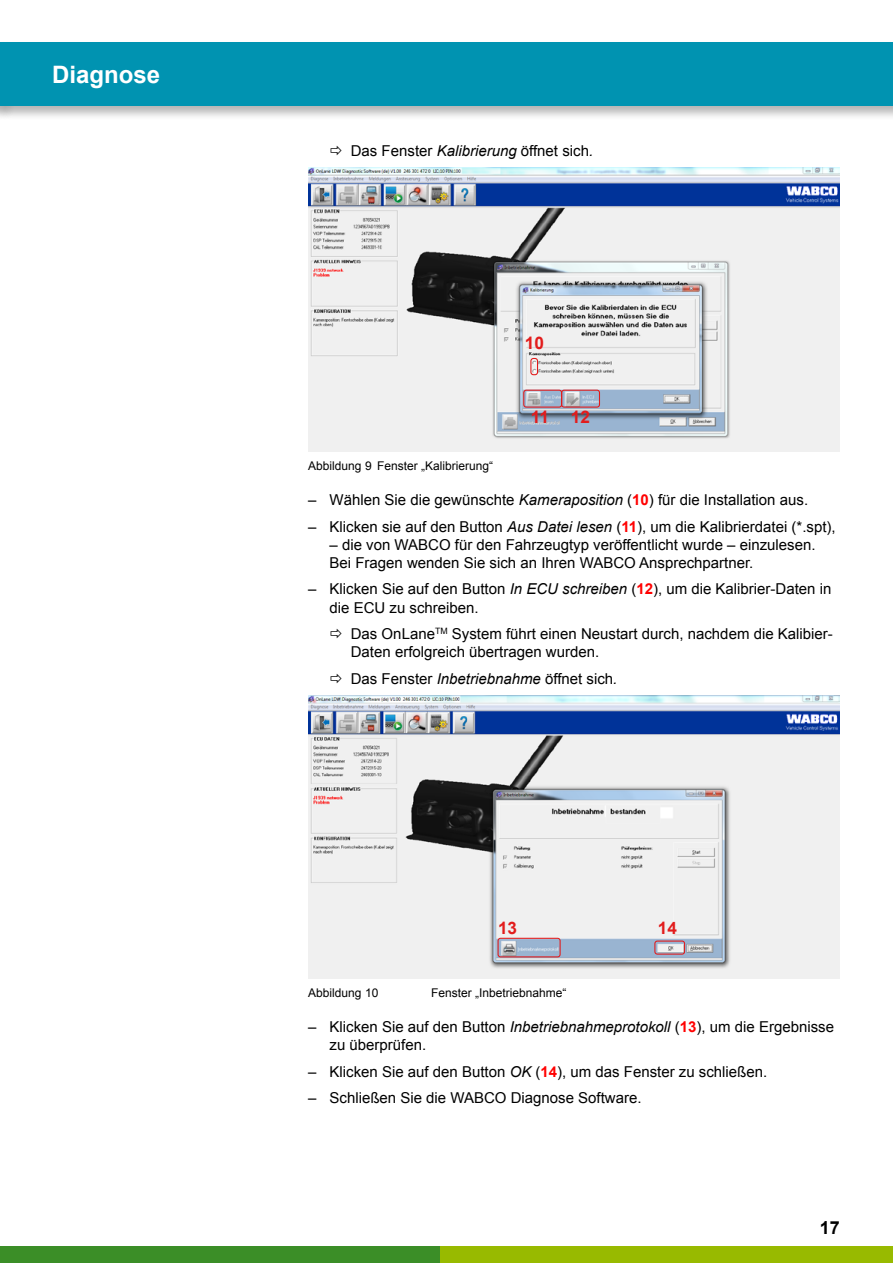
<style>
.page{position:relative;width:893px;height:1263px;background:#fff}
.page>*{position:absolute;margin:0;border:0;box-sizing:border-box;transform-origin:0 0}
.t1{font:700 24px "Arial";color:#fff}
.t2{font:700 18px "Arial";color:#000}
.t3{font:700 17.25px "Arial";color:#e21c1c}
.t4{font:700 17.1px "Arial";color:#e21c1c}
.t5{font:15px/18px "Arial";color:#000}
.t6{font:12px "Arial";color:#000}
.s1{font-style:italic}
.s2{font-weight:700;color:#f00}
</style>
<div class="page">
<div style="left:0;top:1246px;width:440px;height:17px;background:#3b8e27"></div>
<div style="left:440px;top:1246px;width:453px;height:17px;background:#98ba00"></div>
<div style="left:0;top:40px;width:893px;height:81px;background:#000;opacity:.3"></div>
<div style="left:0;top:43px;width:893px;height:63px;background:#0093b1"></div>
<img style="left:308px;top:167px;width:531px;height:285px">
<div style="left:523px;top:390px;width:39px;height:18px;border:1px solid #e21a1a;border-radius:2px"></div>
<div style="left:561px;top:390px;width:39px;height:18px;border:1px solid #e21a1a;border-radius:2px"></div>
<div style="left:530px;top:358px;width:8px;height:17px;border:1px solid #e21a1a;border-radius:2px"></div>
<img style="left:308px;top:695px;width:531px;height:284px">
<div style="left:498px;top:938px;width:63px;height:19px;border:1px solid #e21a1a;border-radius:2px"></div>
<div style="left:654px;top:940px;width:31px;height:15px;border:1px solid #e21a1a;border-radius:2px"></div>
<h1 class="t1" style="left:52px;top:59px;width:110px">Diagnose</h1>
<p class="t5" style="left:351px;top:141px;width:244px">Das Fenster <span class="s1">Kalibrierung</span> öffnet sich<span class="s1">.</span></p>
<p class="t3" style="left:525px;top:331px;width:21px">10</p>
<p class="t3" style="left:531px;top:406px;width:20px">11</p>
<p class="t3" style="left:571px;top:406px;width:21px">12</p>
<p class="t6" style="left:308px;top:458px;width:186px">Abbildung 9 Fenster „Kalibrierung“</p>
<p class="t5" style="left:308px;top:491px;width:501px">– Wählen Sie die gewünschte <span class="s1">Kameraposition</span> (<span class="s2">10</span>) für die Installation aus.</p>
<p class="t5" style="left:308px;top:518px;width:529px">– Klicken sie auf den Button <span class="s1">Aus Datei lesen</span> (<span class="s2">11</span>), um die Kalibrierdatei (*.spt),</p>
<p class="t5" style="left:330px;top:536px;width:488px">– die von WABCO für den Fahrzeugtyp veröffentlicht wurde – einzulesen.<br>Bei Fragen wenden Sie sich an Ihren WABCO Ansprechpartner.</p>
<p class="t5" style="left:330px;top:580px;width:503px;text-indent:-21px">– Klicken Sie auf den Button <span class="s1">In ECU schreiben</span> (<span class="s2">12</span>), um die Kalibrier-Daten in die ECU zu schreiben.</p>
<p class="t5" style="left:351px;top:625px;width:484px">Das OnLane<sup>TM</sup> System führt einen Neustart durch, nachdem die Kalibier-<br>Daten erfolgreich übertragen wurden.</p>
<p class="t5" style="left:351px;top:669px;width:268px">Das Fenster <span class="s1">Inbetriebnahme</span> öffnet sich<span class="s1">.</span></p>
<p class="t4" style="left:498px;top:917px;width:21px">13</p>
<p class="t4" style="left:658px;top:917px;width:21px">14</p>
<p class="t6" style="left:308px;top:985px;width:72px">Abbildung 10</p>
<p class="t6" style="left:431px;top:985px;width:137px">Fenster „Inbetriebnahme“</p>
<p class="t5" style="left:330px;top:1018px;width:506px;text-indent:-21px">– Klicken Sie auf den Button <span class="s1">Inbetriebnahmeprotokoll</span> (<span class="s2">13</span>), um die Ergebnisse zu überprüfen.</p>
<p class="t5" style="left:308px;top:1063px;width:460px">– Klicken Sie auf den Button <span class="s1">OK</span> (<span class="s2">14</span>), um das Fenster zu schließen.</p>
<p class="t5" style="left:308px;top:1089px;width:335px">– Schließen Sie die WABCO Diagnose Software.</p>
<p class="t2" style="left:820px;top:1215px;width:22px">17</p>
</div>
